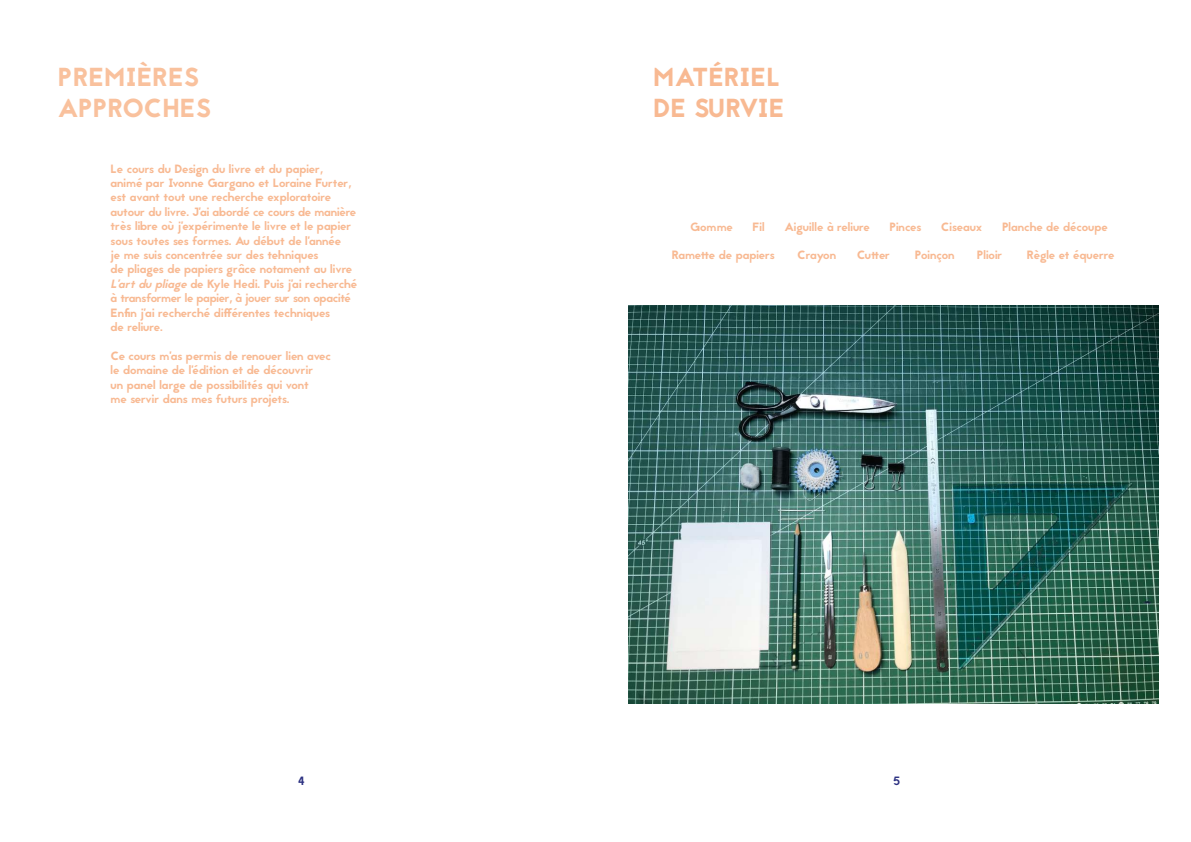
<style>
.page{position:relative;width:1191px;height:842px;background:#fff}
.page>*{position:absolute;margin:0;border:0;box-sizing:border-box;transform-origin:0 0}
.t1{font:26px/31.2px "Jaapokki";letter-spacing:.01em;color:#f9c19d}
.t2{font:26px/31.2px "Jaapokki";letter-spacing:-.02em;color:#f8b992}
.t3{font:12px/14.4px "Jaapokki";color:#f8b992}
.t4{font:12px "Jaapokki";letter-spacing:-.02em;color:#f8b992}
.t5{font:12px "Jaapokki";color:#2b3081}
.s1{font-style:italic}
</style>
<div class="page">
<img style="left:628px;top:305px;width:530px;height:398px">
<h1 class="t1" style="left:58px;top:62px;width:143px">PREMIères approc</h1>
<h1 class="t1" style="left:162px;top:93px;width:50px">hes</h1>
<p class="t3" style="left:111px;top:161px;width:248px">Le cours du Design du livre et du papier, animé par Ivonne Gargano et Loraine Furter, est avant tout une recherche exploratoire autour du livre. J’ai abordé ce cours de manière très libre où j’expérimente le livre et le papier sous toutes ses formes. Au début de l’année<br>je me suis concentrée sur des tehniques<br>de pliages de papiers grâce notament au livre <span class="s1">L’artdupliage</span> de Kyle Hedi. Puis j’ai recherché à transformer le papier, à jouer sur son opacité Enfin j’ai recherché différentes techniques<br>de reliure.</p>
<p class="t3" style="left:111px;top:349px;width:222px">Ce cours m’as permis de renouer lien avec le domaine de l’édition et de découvrir<br>un panel large de possibilités qui vont<br>me servir dans mes futurs projets.</p>
<h1 class="t2" style="left:653px;top:62px;width:118px">Matériel<br>de survie</h1>
<p class="t3" style="left:690px;top:220px;width:44px">Gomme</p>
<p class="t3" style="left:784px;top:220px;width:87px">Aiguille à reliure</p>
<p class="t3" style="left:889px;top:220px;width:33px">Pinces</p>
<p class="t3" style="left:941px;top:220px;width:43px">Ciseaux</p>
<p class="t3" style="left:1002px;top:220px;width:107px">Planche de découpe</p>
<p class="t4" style="left:672px;top:247px;width:104px">Ramette de papiers</p>
<p class="t3" style="left:1026px;top:248px;width:89px">Règle et équerre</p>
<p class="t3" style="left:752px;top:220px;width:14px">Fil</p>
<p class="t3" style="left:977px;top:248px;width:27px">Plioir</p>
<p class="t3" style="left:797px;top:248px;width:40px">Crayon</p>
<p class="t3" style="left:856px;top:248px;width:35px">Cutter</p>
<p class="t3" style="left:914px;top:248px;width:41px">Poinçon</p>
<p class="t5" style="left:298px;top:772px;width:9px">4</p>
<p class="t5" style="left:893px;top:772px;width:9px">5</p>
</div>
